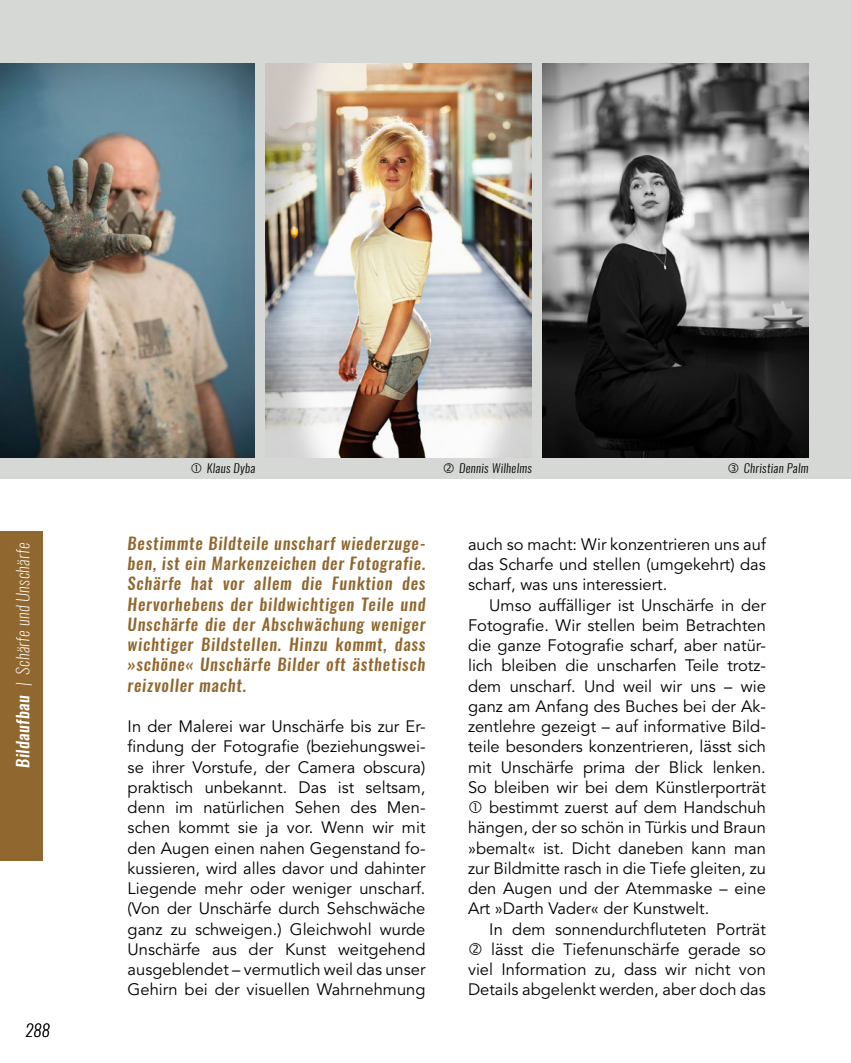
<style>
.page{position:relative;width:851px;height:1063px;background:#fff}
.page>*{position:absolute;margin:0;border:0;box-sizing:border-box;transform-origin:0 0}
.Fließtext_weitere_Ab{font:16.5px/20.2px "Avenir LT Pro";color:#000;text-align:right}
.Fließtext_erster_Abs{font:16.5px/20.2px "Avenir LT Pro";color:#000;text-align:justify}
.Oswald_Zwischentexte{font:italic 500 16.5px/20.2px "Oswald";letter-spacing:.05em;color:#90672e;text-align:justify}
.t1{font:italic 200 16.5px "Oswald";letter-spacing:.03em;color:#fff}
.t2{font:italic 200 16.5px "Oswald";color:#000}
.t3{font:italic 300 12px "Oswald";letter-spacing:.03em;color:#000}
.s1{font-weight:500}
</style>
<div class="page">
<div style="left:0;top:0;width:850px;height:478px;background:#d5d8d5"></div>
<div style="left:0;top:531px;width:43px;height:330px;background:#90672e"></div>
<img style="left:0;top:64px;width:254px;height:393px">
<img style="left:266px;top:64px;width:265px;height:393px">
<img style="left:542px;top:64px;width:266px;height:393px">
<p class="t1" style="left:11px;top:768px;width:227px;rotate:-90deg"><span class="s1">Bildaufbau</span> | Schärfe und Unschärfe</p>
<p class="t2" style="left:26px;top:1019px;width:26px">288</p>
<p class="t3" style="left:207px;top:459px;width:50px">Klaus Dyba</p>
<p class="t3" style="left:459px;top:459px;width:74px">Dennis Wilhelms</p>
<p class="t3" style="left:743px;top:459px;width:66px">Christian Palm</p>
<p class="Oswald_Zwischentexte" style="left:128px;top:533px;width:299px">Bestimmte Bildteile unscharf wiederzuge&shy;ben, ist ein Markenzeichen der Fotografie.<br>Schärfe hat vor allem die Funktion des Hervorhebens der bildwichtigen Teile und Unschärfe die der Abschwächung weniger wichtiger Bildstellen. Hinzu kommt, dass »schöne« Unschärfe Bilder oft ästhetisch reizvoller macht.</p>
<p class="Fließtext_erster_Abs" style="left:128px;top:717px;width:299px">In der Malerei war Unschärfe bis zur Er&shy;findung der Fotografie (beziehungswei&shy;se ihrer Vorstufe, der Camera obscura) praktisch unbekannt. Das ist seltsam, denn im natürlichen Sehen des Men&shy;schen kommt sie ja vor. Wenn wir mit den Augen einen nahen Gegenstand fo&shy;kussieren, wird alles davor und dahinter Liegende mehr oder weniger unscharf. (Von der Unschärfe durch Sehschwäche ganz zu schweigen.) Gleichwohl wurde Unschärfe aus der Kunst weitgehend ausgeblendet – vermutlich weil das unser Gehirn bei der visuellen Wahrnehmung</p>
<p class="Fließtext_erster_Abs" style="left:468px;top:534px;width:299px">auch so macht: Wir konzentrieren uns auf das Scharfe und stellen (umgekehrt) das scharf, was uns interessiert.</p>
<p class="Fließtext_weitere_Ab" style="left:489px;top:595px;width:278px">Umso auffälliger ist Unschärfe in der</p>
<p class="Fließtext_weitere_Ab" style="left:468px;top:615px;width:299px">Fotografie. Wir stellen beim Betrachten</p>
<p class="Fließtext_weitere_Ab" style="left:468px;top:636px;width:299px">die ganze Fotografie scharf, aber natür-</p>
<p class="Fließtext_weitere_Ab" style="left:468px;top:656px;width:299px">lich bleiben die unscharfen Teile trotz-</p>
<p class="Fließtext_weitere_Ab" style="left:468px;top:676px;width:299px">dem unscharf. Und weil wir uns – wie</p>
<p class="Fließtext_weitere_Ab" style="left:468px;top:696px;width:299px">ganz am Anfang des Buches bei der Ak-</p>
<p class="Fließtext_weitere_Ab" style="left:468px;top:717px;width:299px">zentlehre gezeigt – auf informative Bild-</p>
<p class="Fließtext_weitere_Ab" style="left:468px;top:737px;width:299px">teile besonders konzentrieren, lässt sich</p>
<p class="Fließtext_weitere_Ab" style="left:468px;top:757px;width:299px">mit Unschärfe prima der Blick lenken.</p>
<p class="Fließtext_weitere_Ab" style="left:468px;top:777px;width:299px">So bleiben wir bei dem Künstlerporträt</p>
<p class="Fließtext_weitere_Ab" style="left:489px;top:798px;width:278px">bestimmt zuerst auf dem Handschuh</p>
<p class="Fließtext_weitere_Ab" style="left:468px;top:818px;width:299px">hängen, der so schön in Türkis und Braun</p>
<p class="Fließtext_weitere_Ab" style="left:468px;top:838px;width:299px">»bemalt« ist. Dicht daneben kann man</p>
<p class="Fließtext_weitere_Ab" style="left:468px;top:858px;width:299px">zur Bildmitte rasch in die Tiefe gleiten, zu</p>
<p class="Fließtext_weitere_Ab" style="left:468px;top:879px;width:299px">den Augen und der Atemmaske – eine</p>
<p class="Fließtext_weitere_Ab" style="left:468px;top:899px;width:243px">Art »Darth Vader« der Kunstwelt.</p>
<p class="Fließtext_weitere_Ab" style="left:468px;top:919px;width:299px">In dem sonnendurchfluteten Porträt lässt die Tiefenunschärfe gerade so viel Information zu, dass wir nicht von Details abgelenkt werden, aber doch das</p>
</div>
